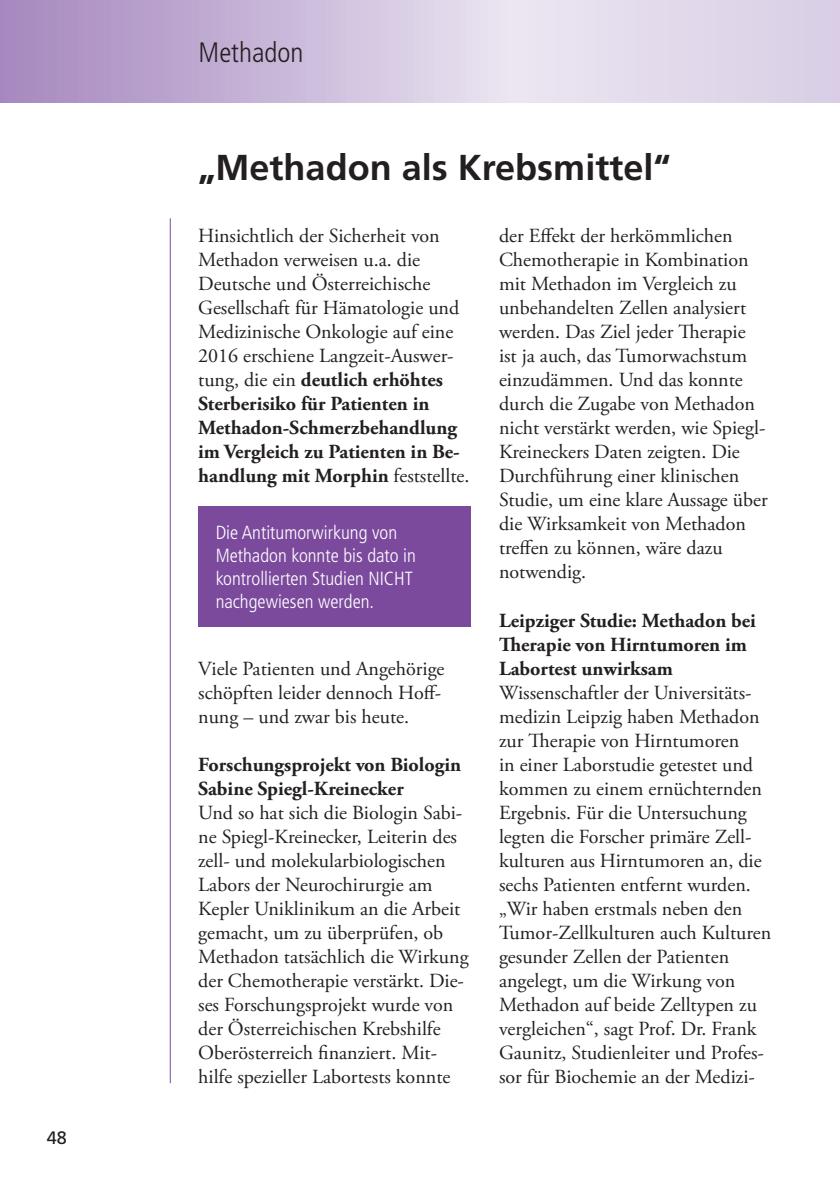
<style>
.page{position:relative;width:840px;height:1191px;background:#fff}
.page>*{position:absolute;margin:0;border:0;box-sizing:border-box;transform-origin:0 0}
.t1{font:700 36px "Frutiger LT Std";color:#231f20}
.t2{font:300 condensed 28px "Frutiger LT Std";color:#231f20}
.t3{font:20px/24px "Adobe Garamond Pro";color:#231f20}
.t4{font:700 20px/24px "Adobe Garamond Pro";color:#231f20}
.t5{font:300 condensed 19px/22.8px "Frutiger LT Std";color:#fff}
.t6{font:18px "Frutiger LT Std";color:#231f20}
.s1{font-weight:700}
</style>
<div class="page">
<svg style="left:0;top:0;width:839px;height:102px;background:#d1c3df"></svg>
<hr style="left:170px;top:218px;width:1px;height:865px;background:#7c4a9d">
<div style="left:198px;top:506px;width:273px;height:120px;background:#7c4a9d"></div>
<p class="t6" style="left:47px;top:1127px;width:22px">48</p>
<h2 class="t2" style="left:198px;top:36px;width:106px">Methadon</h2>
<h1 class="t1" style="left:198px;top:146px;width:474px">„Methadon als Krebsmittel“</h1>
<p class="t3" style="left:198px;top:225px;width:272px">Hinsichtlich der Sicherheit von<br>Methadon verweisen u.a. die<br>Deutsche und Österreichische<br>Gesellschaft für Hämatologie und<br>Medizinische Onkologie auf eine<br>2016 erschiene Langzeit-Auswer&shy;tung, die ein <span class="s1">deutlich erhöhtes<br>Sterberisiko für Patienten in<br>Methadon-Schmerzbehandlung im Vergleich zu Patienten in Be&shy;handlung mit Morphin</span> feststellte.</p>
<p class="t5" style="left:215px;top:521px;width:202px">Die Antitumorwirkung von<br>Methadon konnte bis dato in kontrollierten Studien NICHT nachgewiesen werden.</p>
<p class="t3" style="left:198px;top:657px;width:248px">Viele Patienten und Angehörige schöpften leider dennoch Hoff&shy;nung – und zwar bis heute.</p>
<p class="t4" style="left:198px;top:752px;width:264px">Forschungsprojekt von Biologin<br>Sabine Spiegl-Kreinecker</p>
<p class="t3" style="left:198px;top:801px;width:272px">Und so hat sich die Biologin Sabi&shy;ne Spiegl-Kreinecker, Leiterin des zell- und molekularbiologischen Labors der Neurochirurgie am Kepler Uniklinikum an die Arbeit gemacht, um zu überprüfen, ob Methadon tatsächlich die Wirkung der Chemotherapie verstärkt. Die&shy;ses Forschungsprojekt wurde von der Österreichischen Krebshilfe Oberösterreich finanziert. Mit&shy;hilfe spezieller Labortests konnte</p>
<p class="t3" style="left:498px;top:225px;width:270px">der Effekt der herkömmlichen<br>Chemotherapie in Kombination mit Methadon im Vergleich zu unbehandelten Zellen analysiert werden. Das Ziel jeder Therapie ist ja auch, das Tumorwachstum einzudämmen. Und das konnte durch die Zugabe von Methadon nicht verstärkt werden, wie Spiegl-<br>Kreineckers Daten zeigten. Die<br>Durchführung einer klinischen<br>Studie, um eine klare Aussage über die Wirksamkeit von Methadon treffen zu können, wäre dazu notwendig.</p>
<p class="t4" style="left:498px;top:608px;width:258px">Leipziger Studie: Methadon bei<br>Therapie von Hirntumoren im<br>Labortest unwirksam</p>
<p class="t3" style="left:498px;top:681px;width:273px">Wissenschaftler der Universitäts&shy;medizin Leipzig haben Methadon zur Therapie von Hirntumoren<br>in einer Laborstudie getestet und kommen zu einem ernüchternden<br>Ergebnis. Für die Untersuchung legten die Forscher primäre Zell&shy;kulturen aus Hirntumoren an, die sechs Patienten entfernt wurden. „Wir haben erstmals neben den<br>Tumor-Zellkulturen auch Kulturen gesunder Zellen der Patienten angelegt, um die Wirkung von<br>Methadon auf beide Zelltypen zu vergleichen“, sagt Prof. Dr. Frank<br>Gaunitz, Studienleiter und Profes&shy;sor für Biochemie an der Medizi-</p>
</div>
